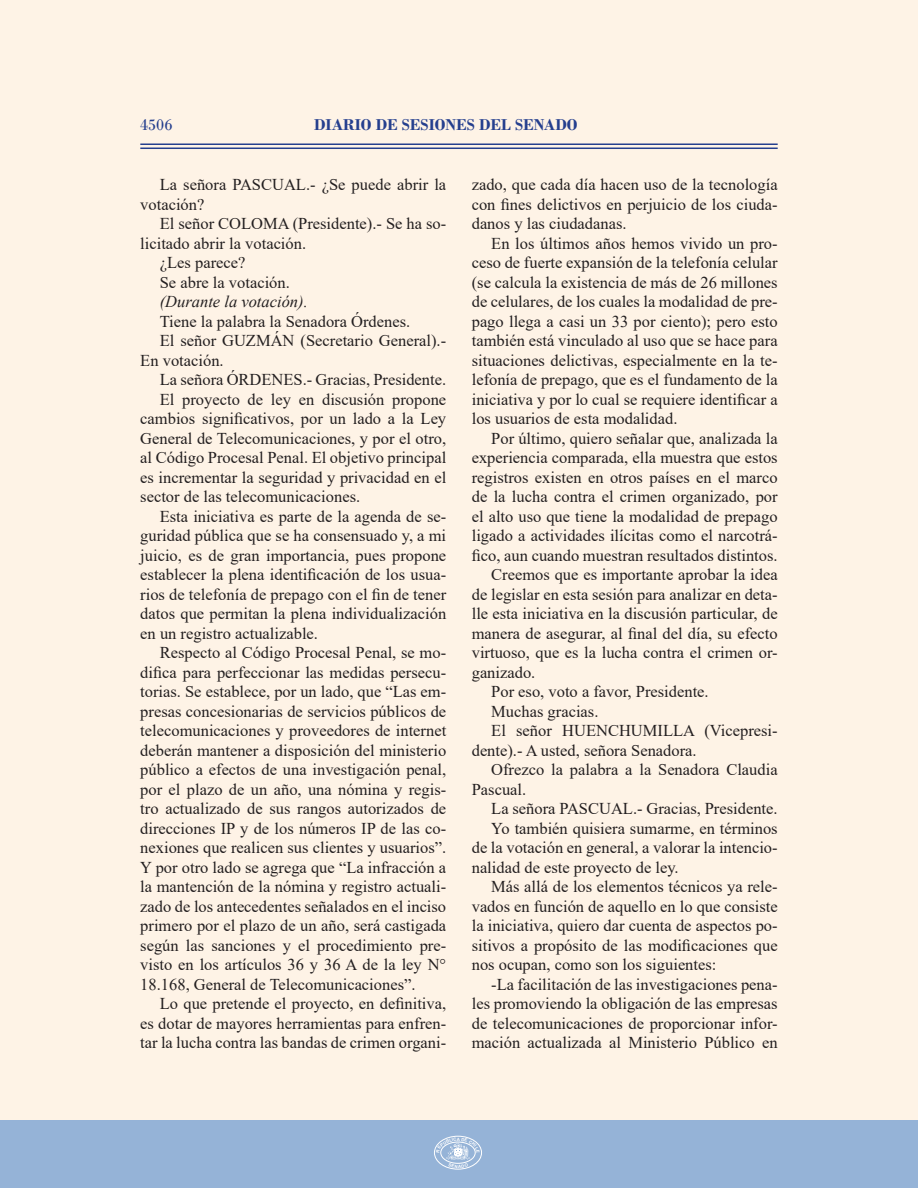
<style>
.page{position:relative;width:918px;height:1188px;background:#fff}
.page>*{position:absolute;margin:0;border:0;box-sizing:border-box;transform-origin:0 0}
.Párrafo_Texto_Sesión{font:16.5px/19.5px "Times New Roman";color:#231f20;text-align:justify}
.t1{font:700 16.5px "Bodoni";color:#253f8e}
.Párrafo_Texto_Sesión-2{font:italic 16.5px "Times New Roman";color:#231f20}
.t2{font:16.5px "Bodoni";color:#253f8e}
.t3{font:700 4.5px "Arial";color:#fff}
</style>
<div class="page">
<div style="left:0;top:1120px;width:918px;height:68px;background:#95b3d7"></div>
<div style="left:434px;top:1136px;width:48px;height:33px;border:1px solid #fff;border-radius:50%"></div>
<hr style="left:140px;top:148px;width:638px;height:1px;background:#253f8e">
<hr style="left:140px;top:144px;width:638px;height:1px;background:#253f8e">
<svg style="left:436px;top:1137px;width:44px;height:31px"></svg>
<p class="t2" style="left:140px;top:115px;width:34px">4506</p>
<p class="t1" style="left:314px;top:114px;width:265px">DIARIO DE SESIONES DEL SENADO</p>
<p class="Párrafo_Texto_Sesión" style="left:140px;top:174px;width:307px;text-indent:20px">La señora PASCUAL.- ¿Se puede abrir la votación?</p>
<p class="Párrafo_Texto_Sesión" style="left:140px;top:213px;width:307px;text-indent:20px">El señor COLOMA (Presidente).- Se ha so&shy;licitado abrir la votación.</p>
<p class="Párrafo_Texto_Sesión" style="left:160px;top:252px;width:87px">¿Les parece?</p>
<p class="Párrafo_Texto_Sesión" style="left:160px;top:272px;width:132px">Se abre la votación.</p>
<p class="Párrafo_Texto_Sesión-2" style="left:160px;top:290px;width:150px">(Durante la votación).</p>
<p class="Párrafo_Texto_Sesión" style="left:160px;top:311px;width:252px">Tiene la palabra la Senadora Órdenes.</p>
<p class="Párrafo_Texto_Sesión" style="left:140px;top:330px;width:307px;text-indent:20px">El señor GUZMÁN (Secretario General).-<br>En votación.</p>
<p class="Párrafo_Texto_Sesión" style="left:160px;top:369px;width:288px">La señora ÓRDENES.- Gracias, Presidente.</p>
<p class="Párrafo_Texto_Sesión" style="left:140px;top:389px;width:307px;text-indent:20px">El proyecto de ley en discusión propone cambios significativos, por un lado a la Ley General de Telecomunicaciones, y por el otro, al Código Procesal Penal. El objetivo principal es incrementar la seguridad y privacidad en el sector de las telecomunicaciones.</p>
<p class="Párrafo_Texto_Sesión" style="left:140px;top:506px;width:307px;text-indent:20px">Esta iniciativa es parte de la agenda de se&shy;guridad pública que se ha consensuado y, a mi juicio, es de gran importancia, pues propone establecer la plena identificación de los usua&shy;rios de telefonía de prepago con el fin de tener datos que permitan la plena individualización en un registro actualizable.</p>
<p class="Párrafo_Texto_Sesión" style="left:140px;top:642px;width:307px;text-indent:20px">Respecto al Código Procesal Penal, se mo&shy;difica para perfeccionar las medidas persecu&shy;torias. Se establece, por un lado, que “Las em&shy;presas concesionarias de servicios públicos de telecomunicaciones y proveedores de internet deberán mantener a disposición del ministerio público a efectos de una investigación penal, por el plazo de un año, una nómina y regis&shy;tro actualizado de sus rangos autorizados de direcciones IP y de los números IP de las co&shy;nexiones que realicen sus clientes y usuarios”.<br>Y por otro lado se agrega que “La infracción a la mantención de la nómina y registro actuali&shy;zado de los antecedentes señalados en el inciso primero por el plazo de un año, será castigada según las sanciones y el procedimiento pre&shy;visto en los artículos 36 y 36 A de la ley N° 18.168, General de Telecomunicaciones”.</p>
<p class="Párrafo_Texto_Sesión" style="left:140px;top:993px;width:307px;text-indent:20px">Lo que pretende el proyecto, en definitiva, es dotar de mayores herramientas para enfren&shy;tar la lucha contra las bandas de crimen organi-</p>
<p class="Párrafo_Texto_Sesión" style="left:472px;top:174px;width:307px">zado, que cada día hacen uso de la tecnología con fines delictivos en perjuicio de los ciuda&shy;danos y las ciudadanas.</p>
<p class="Párrafo_Texto_Sesión" style="left:472px;top:233px;width:307px;text-indent:20px">En los últimos años hemos vivido un pro&shy;ceso de fuerte expansión de la telefonía celular (se calcula la existencia de más de 26 millones de celulares, de los cuales la modalidad de pre&shy;pago llega a casi un 33 por ciento); pero esto también está vinculado al uso que se hace para situaciones delictivas, especialmente en la te&shy;lefonía de prepago, que es el fundamento de la iniciativa y por lo cual se requiere identificar a los usuarios de esta modalidad.</p>
<p class="Párrafo_Texto_Sesión" style="left:472px;top:428px;width:307px;text-indent:20px">Por último, quiero señalar que, analizada la experiencia comparada, ella muestra que estos registros existen en otros países en el marco de la lucha contra el crimen organizado, por el alto uso que tiene la modalidad de prepago ligado a actividades ilícitas como el narcotrá&shy;fico, aun cuando muestran resultados distintos.</p>
<p class="Párrafo_Texto_Sesión" style="left:472px;top:564px;width:307px;text-indent:20px">Creemos que es importante aprobar la idea de legislar en esta sesión para analizar en deta&shy;lle esta iniciativa en la discusión particular, de manera de asegurar, al final del día, su efecto virtuoso, que es la lucha contra el crimen or&shy;ganizado.</p>
<p class="Párrafo_Texto_Sesión" style="left:491px;top:681px;width:219px">Por eso, voto a favor, Presidente.</p>
<p class="Párrafo_Texto_Sesión" style="left:491px;top:701px;width:109px">Muchas gracias.</p>
<p class="Párrafo_Texto_Sesión" style="left:472px;top:720px;width:307px;text-indent:20px">El señor HUENCHUMILLA (Vicepresi&shy;dente).- A usted, señora Senadora.</p>
<p class="Párrafo_Texto_Sesión" style="left:472px;top:759px;width:307px;text-indent:20px">Ofrezco la palabra a la Senadora Claudia<br>Pascual.</p>
<p class="Párrafo_Texto_Sesión" style="left:491px;top:798px;width:288px">La señora PASCUAL.- Gracias, Presidente.</p>
<p class="Párrafo_Texto_Sesión" style="left:472px;top:818px;width:307px;text-indent:20px">Yo también quisiera sumarme, en términos de la votación en general, a valorar la intencio&shy;nalidad de este proyecto de ley.</p>
<p class="Párrafo_Texto_Sesión" style="left:472px;top:876px;width:307px;text-indent:20px">Más allá de los elementos técnicos ya rele&shy;vados en función de aquello en lo que consiste la iniciativa, quiero dar cuenta de aspectos po&shy;sitivos a propósito de las modificaciones que nos ocupan, como son los siguientes:</p>
<p class="Párrafo_Texto_Sesión" style="left:472px;top:974px;width:307px;text-indent:20px">-La facilitación de las investigaciones pena&shy;les promoviendo la obligación de las empresas de telecomunicaciones de proporcionar infor&shy;mación actualizada al Ministerio Público en</p>
<p class="t3" style="left:457px;top:1136px;width:5px">A</p>
</div>
